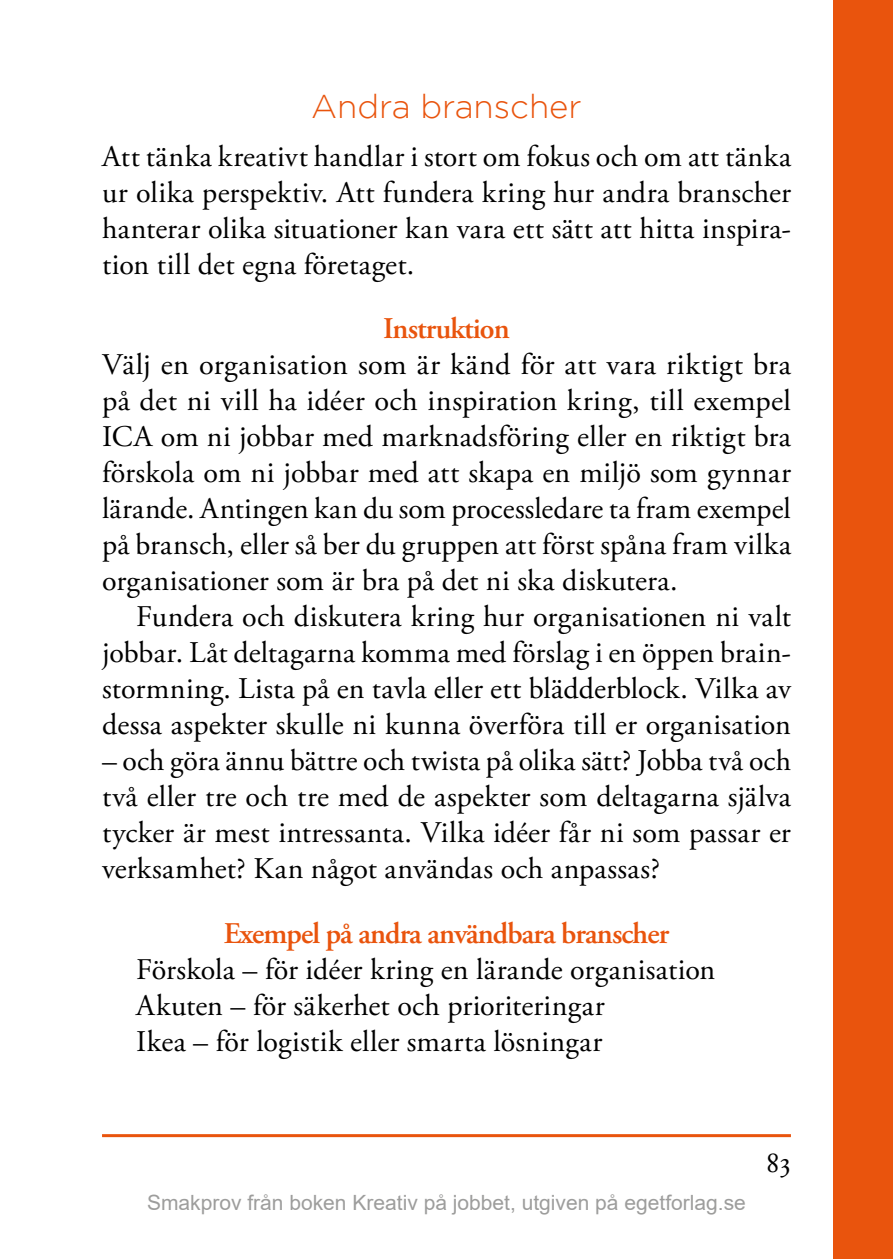
<style>
.page{position:relative;width:893px;height:1259px;background:#fff}
.page>*{position:absolute;margin:0;border:0;box-sizing:border-box;transform-origin:0 0}
.t1{font:300 33px "Gotham";color:#e9540d}
.t2{font:30px/36px "Adobe Garamond Pro";letter-spacing:.01em;color:#000;text-align:justify}
.t3{font:600 30px "Adobe Garamond Pro";letter-spacing:-.03em;color:#e9540d}
.t4{font:21px "Arial";color:#9d9d9c}
</style>
<div class="page">
<hr style="left:102px;top:1134px;width:689px;height:3px;background:#e9540d">
<div style="left:833px;top:0;width:60px;height:1259px;background:#e9540d"></div>
<p class="t1" style="left:311px;top:88px;width:272px">Andra branscher</p>
<p class="t2" style="left:102px;top:139px;width:691px">Att tänka kreativt handlar i stort om fokus och om att tänka ur olika perspektiv. Att fundera kring hur andra branscher hanterar olika situationer kan vara ett sätt att hitta inspira&shy;tion till det egna företaget.</p>
<p class="t3" style="left:383px;top:311px;width:128px">Instruktion</p>
<p class="t2" style="left:102px;top:348px;width:691px">Välj en organisation som är känd för att vara riktigt bra på det ni vill ha idéer och inspiration kring, till exempel ICA om ni jobbar med marknadsföring eller en riktigt bra förskola om ni jobbar med att skapa en miljö som gynnar lärande. Antingen kan du som processledare ta fram exempel på bransch, eller så ber du gruppen att först spåna fram vilka organisationer som är bra på det ni ska diskutera.</p>
<p class="t2" style="left:102px;top:600px;width:690px;text-indent:34px">Fundera och diskutera kring hur organisationen ni valt jobbar. Låt deltagarna komma med förslag i en öppen brain&shy;stormning. Lista på en tavla eller ett blädderblock. Vilka av dessa aspekter skulle ni kunna överföra till er organisation</p>
<p class="t2" style="left:102px;top:744px;width:690px">– och göra ännu bättre och twista på olika sätt? Jobba två och två eller tre och tre med de aspekter som deltagarna själva tycker är mest intressanta. Vilka idéer får ni som passar er verksamhet? Kan något användas och anpassas?</p>
<p class="t3" style="left:224px;top:916px;width:447px">Exempel på andra användbara branscher</p>
<p class="t2" style="left:136px;top:952px;width:581px;text-align:left">Förskola – för idéer kring en lärande organisation<br>Akuten – för säkerhet och prioriteringar<br>Ikea – för logistik eller smarta lösningar</p>
<p class="t4" style="left:147px;top:1188px;width:600px">Smakprov från boken Kreativ på jobbet, utgiven på egetforlag.se</p>
<p class="t2" style="left:767px;top:1145px;width:26px">83</p>
</div>
